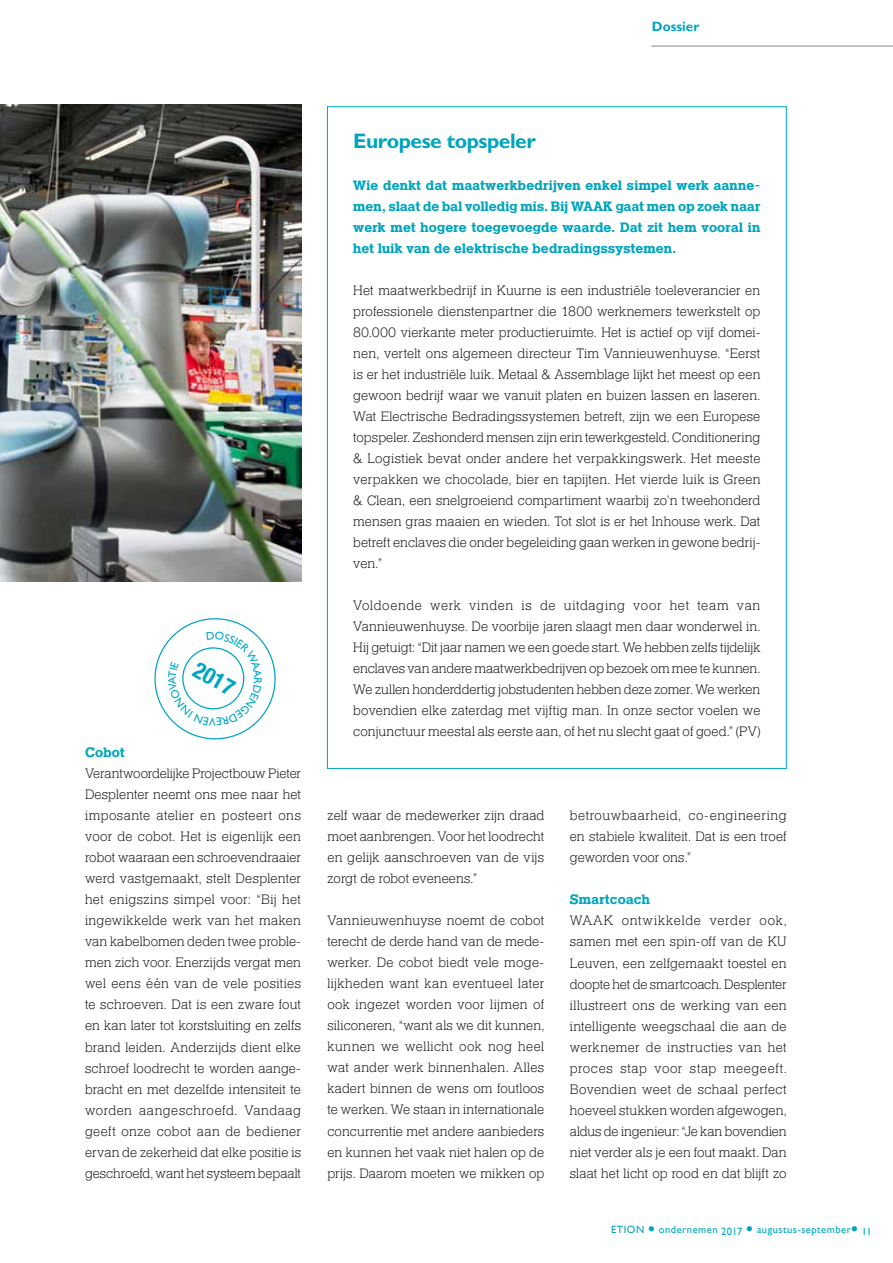
<style>
.page{position:relative;width:893px;height:1263px;background:#fff}
.page>*{position:absolute;margin:0;border:0;box-sizing:border-box;transform-origin:0 0}
.t1{font:700 condensed 22.65px "Helvetica Neue LT Pro";color:#00a6c2}
.t2{font:700 21px "Gill Sans Std";letter-spacing:-.02em;color:#00a5bd}
.t3{font:300 14.25px/21px "Helserif";color:#1a1817;text-align:justify}
.t4{font:700 14.25px/21px "Helserif";letter-spacing:.01em;color:#00a5bd;text-align:justify}
.t5{font:700 13.5px "Gill Sans";color:#00a5bd}
.t6{font:10.5px "Gill Sans";letter-spacing:.05em;color:#00a5bd}
.s1{font-size:21px}
</style>
<div class="page">
<hr style="left:651px;top:46px;width:242px;height:1px;background:#878989">
<img style="left:0;top:105px;width:302px;height:477px">
<svg style="left:154px;top:618px;width:122px;height:122px"></svg>
<p class="t5" style="left:652px;top:18px;width:49px">Dossier</p>
<h1 class="t1" style="left:202px;top:656px;width:45px;rotate:29deg">2017</h1>
<p class="t4" style="left:85px;top:743px;width:41px">Cobot</p>
<p class="t3" style="left:85px;top:764px;width:218px">Verantwoordelijke Projectbouw Pieter Desplenter neemt ons mee naar het imposante atelier en posteert ons voor de cobot. Het is eigenlijk een robot waaraan een schroevendraaier werd vastgemaakt, stelt Desplenter het enigszins simpel voor: “Bij het ingewikkelde werk van het maken van kabelbomen deden twee proble&shy;men zich voor. Enerzijds vergat men wel eens één van de vele posities te schroeven. Dat is een zware fout en kan later tot korstsluiting en zelfs brand leiden. Anderzijds dient elke schroef loodrecht te worden aange&shy;bracht en met dezelfde intensiteit te worden aangeschroefd. Vandaag geeft onze cobot aan de bediener ervan de zekerheid dat elke positie is geschroefd, want het systeem bepaalt</p>
<h2 class="t2" style="left:353px;top:129px;width:184px">Europese topspeler</h2>
<p class="t4" style="left:353px;top:176px;width:409px">Wie denkt dat maatwerkbedrijven enkel simpel werk aanne&shy;men, slaat de bal volledig mis. Bij WAAK gaat men op zoek naar werk met hogere toegevoegde waarde. Dat zit hem vooral in het luik van de elektrische bedradingssystemen.</p>
<p class="t3" style="left:353px;top:281px;width:409px">Het maatwerkbedrijf in Kuurne is een industriële toeleverancier en professionele dienstenpartner die 1800 werknemers tewerkstelt op 80.000 vierkante meter productieruimte. Het is actief op vijf domei&shy;nen, vertelt ons algemeen directeur Tim Vannieuwenhuyse. “Eerst is er het industriële luik. Metaal &amp; Assemblage lijkt het meest op een gewoon bedrijf waar we vanuit platen en buizen lassen en laseren.<br>Wat Electrische Bedradingssystemen betreft, zijn we een Europese topspeler. Zeshonderd mensen zijn erin tewerkgesteld. Conditionering &amp; Logistiek bevat onder andere het verpakkingswerk. Het meeste verpakken we chocolade, bier en tapijten. Het vierde luik is Green &amp; Clean, een snelgroeiend compartiment waarbij zo’n tweehonderd mensen gras maaien en wieden. Tot slot is er het Inhouse werk. Dat betreft enclaves die onder begeleiding gaan werken in gewone bedrij&shy;ven.”</p>
<p class="t3" style="left:353px;top:596px;width:409px">Voldoende werk vinden is de uitdaging voor het team van Vannieuwenhuyse. De voorbije jaren slaagt men daar wonderwel in.<br>Hij getuigt: “Dit jaar namen we een goede start. We hebben zelfs tijdelijk enclaves van andere maatwerkbedrijven op bezoek om mee te kunnen.<br>We zullen honderddertig jobstudenten hebben deze zomer. We werken bovendien elke zaterdag met vijftig man. In onze sector voelen we conjunctuur meestal als eerste aan, of het nu slecht gaat of goed.” (PV)</p>
<p class="t3" style="left:327px;top:806px;width:218px">zelf waar de medewerker zijn draad moet aanbrengen. Voor het loodrecht en gelijk aanschroeven van de vijs zorgt de robot eveneens.”</p>
<p class="t3" style="left:327px;top:911px;width:218px">Vannieuwenhuyse noemt de cobot terecht de derde hand van de mede&shy;werker. De cobot biedt vele moge&shy;lijkheden want kan eventueel later ook ingezet worden voor lijmen of siliconeren, “want als we dit kunnen, kunnen we wellicht ook nog heel wat ander werk binnenhalen. Alles kadert binnen de wens om foutloos te werken. We staan in internationale concurrentie met andere aanbieders en kunnen het vaak niet halen op de prijs. Daarom moeten we mikken op</p>
<p class="t3" style="left:570px;top:806px;width:218px">betrouwbaarheid, co-engineering en stabiele kwaliteit. Dat is een troef geworden voor ons.”</p>
<p class="t4" style="left:570px;top:890px;width:82px">Smartcoach</p>
<p class="t3" style="left:570px;top:911px;width:218px">WAAK ontwikkelde verder ook, samen met een spin-off van de KU Leuven, een zelfgemaakt toestel en doopte het de smartcoach. Desplenter illustreert ons de werking van een intelligente weegschaal die aan de werknemer de instructies van het proces stap voor stap meegeeft.<br>Bovendien weet de schaal perfect hoeveel stukken worden afgewogen, aldus de ingenieur: “Je kan bovendien niet verder als je een fout maakt. Dan slaat het licht op rood en dat blijft zo</p>
<p class="t6" style="left:611px;top:1223px;width:262px">ETION <span class="s1">•</span> ondernemen 2017 <span class="s1">•</span> augustus-september<span class="s1">•</span> 11</p>
</div>
